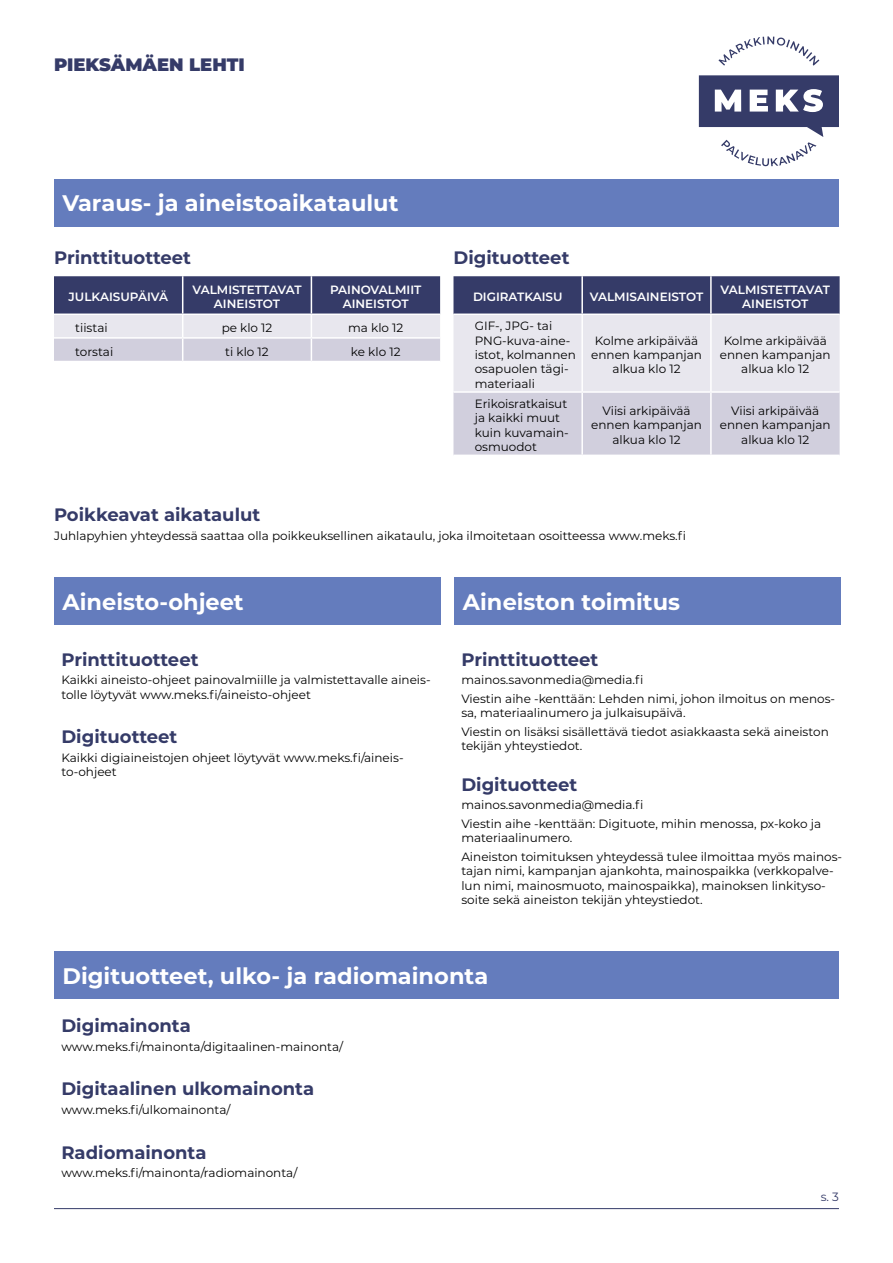
<style>
.page{position:relative;width:893px;height:1263px;background:#fff}
.page>*{position:absolute;margin:0;border:0;box-sizing:border-box;transform-origin:0 0}
.t1{font:700 22.5px "Montserrat";color:#fff}
.t2{font:700 18px "Montserrat";color:#353b68}
.t3{font:900 18px "Montserrat";color:#353b68}
.t4{font:12px/14.4px "Montserrat";color:#000}
.t5{font:600 12px/14.4px "Montserrat";color:#fff;text-align:center}
.t6{font:12px "Montserrat";color:#353b68}
</style>
<div class="page">
<hr style="left:54px;top:1208px;width:785px;height:1px;background:#353b68">
<svg style="left:718px;top:36px;width:101px;height:30px"></svg>
<svg style="left:699px;top:75px;width:140px;height:91px"></svg>
<svg style="left:54px;top:276px;width:386px;height:85px;background:#9597b0"></svg>
<svg style="left:453px;top:276px;width:387px;height:179px;background:#babacc"></svg>
<hr style="left:453px;top:313px;width:129px;height:2px;background:#fff">
<hr style="left:453px;top:391px;width:129px;height:2px;background:#fff">
<hr style="left:582px;top:313px;width:129px;height:2px;background:#fff">
<hr style="left:711px;top:313px;width:129px;height:2px;background:#fff">
<hr style="left:582px;top:391px;width:129px;height:2px;background:#fff">
<hr style="left:711px;top:391px;width:129px;height:2px;background:#fff">
<hr style="left:581px;top:276px;width:2px;height:37px;background:#fff">
<hr style="left:581px;top:315px;width:2px;height:76px;background:#fff">
<hr style="left:581px;top:393px;width:2px;height:62px;background:#fff">
<hr style="left:710px;top:276px;width:2px;height:37px;background:#fff">
<hr style="left:710px;top:315px;width:2px;height:76px;background:#fff">
<hr style="left:710px;top:393px;width:2px;height:62px;background:#fff">
<div style="left:54px;top:179px;width:785px;height:47px;background:#647cbd"></div>
<div style="left:54px;top:951px;width:785px;height:48px;background:#647cbd"></div>
<div style="left:54px;top:577px;width:386px;height:48px;background:#647cbd"></div>
<div style="left:454px;top:577px;width:387px;height:48px;background:#647cbd"></div>
<h2 class="t3" style="left:54px;top:52px;width:192px">PIEKSÄMÄEN LEHTI</h2>
<h1 class="t1" style="left:63px;top:187px;width:337px">Varaus- ja aineistoaikataulut</h1>
<h2 class="t2" style="left:54px;top:244px;width:139px">Printtituotteet</h2>
<p class="t5" style="left:69px;top:289px;width:101px">JULKAISUPÄIVÄ</p>
<p class="t5" style="left:192px;top:282px;width:111px">VALMISTETTAVAT<br>AINEISTOT</p>
<p class="t5" style="left:330px;top:282px;width:93px">PAINOVALMIIT<br>AINEISTOT</p>
<p class="t4" style="left:75px;top:320px;width:34px">tiistai</p>
<p class="t4" style="left:222px;top:320px;width:52px">pe klo 12</p>
<p class="t4" style="left:348px;top:320px;width:57px">ma klo 12</p>
<p class="t4" style="left:75px;top:344px;width:39px">torstai</p>
<p class="t4" style="left:225px;top:344px;width:45px">ti klo 12</p>
<p class="t4" style="left:351px;top:344px;width:51px">ke klo 12</p>
<h2 class="t2" style="left:453px;top:244px;width:117px">Digituotteet</h2>
<p class="t5" style="left:473px;top:289px;width:91px">DIGIRATKAISU</p>
<p class="t5" style="left:590px;top:289px;width:115px">VALMISAINEISTOT</p>
<p class="t5" style="left:721px;top:282px;width:111px">VALMISTETTAVAT<br>AINEISTOT</p>
<p class="t4" style="left:475px;top:318px;width:103px">GIF‐, JPG‐ tai<br>PNG‐kuva‐aine&shy;istot, kolmannen osapuolen tägi&shy;materiaali</p>
<p class="t4" style="left:591px;top:333px;width:112px;text-align:center">Kolme arkipäivää ennen kampanjan alkua klo 12</p>
<p class="t4" style="left:720px;top:333px;width:112px;text-align:center">Kolme arkipäivää ennen kampanjan alkua klo 12</p>
<p class="t4" style="left:475px;top:396px;width:95px">Erikoisratkaisut ja kaikki muut kuin kuvamain&shy;osmuodot</p>
<p class="t4" style="left:591px;top:403px;width:112px;text-align:center">Viisi arkipäivää ennen kampanjan alkua klo 12</p>
<p class="t4" style="left:720px;top:403px;width:112px;text-align:center">Viisi arkipäivää ennen kampanjan alkua klo 12</p>
<h2 class="t2" style="left:54px;top:502px;width:208px">Poikkeavat aikataulut</h2>
<p class="t4" style="left:54px;top:528px;width:633px">Juhlapyhien yhteydessä saattaa olla poikkeuksellinen aikataulu, joka ilmoitetaan osoitteessa www.meks.fi</p>
<h1 class="t1" style="left:63px;top:585px;width:183px">Aineisto-ohjeet</h1>
<h1 class="t1" style="left:463px;top:585px;width:219px">Aineiston toimitus</h1>
<h2 class="t2" style="left:61px;top:646px;width:139px">Printtituotteet</h2>
<p class="t4" style="left:61px;top:672px;width:371px">Kaikki aineisto-ohjeet painovalmiille ja valmistettavalle aineis&shy;tolle löytyvät www.meks.fi/aineisto-ohjeet</p>
<h2 class="t2" style="left:61px;top:724px;width:117px">Digituotteet</h2>
<p class="t4" style="left:61px;top:750px;width:344px">Kaikki digiaineistojen ohjeet löytyvät www.meks.fi/aineis&shy;to-ohjeet</p>
<h2 class="t2" style="left:461px;top:646px;width:139px">Printtituotteet</h2>
<p class="t4" style="left:461px;top:670px;width:375px;line-height:18.6px">mainos.savonmedia@media.fi<br>Viestin aihe -kenttään: Lehden nimi, johon ilmoitus on menos-</p>
<p class="t4" style="left:461px;top:703px;width:369px;line-height:18.6px">sa, materiaalinumero ja julkaisupäivä.<br>Viestin on lisäksi sisällettävä tiedot asiakkaasta sekä aineiston</p>
<p class="t4" style="left:461px;top:738px;width:123px">tekijän yhteystiedot.</p>
<h2 class="t2" style="left:461px;top:771px;width:117px">Digituotteet</h2>
<p class="t4" style="left:461px;top:795px;width:361px;line-height:18.6px">mainos.savonmedia@media.fi<br>Viestin aihe -kenttään: Digituote, mihin menossa, px-koko ja</p>
<p class="t4" style="left:461px;top:828px;width:382px;line-height:18.6px">materiaalinumero.<br>Aineiston toimituksen yhteydessä tulee ilmoittaa myös mainos-</p>
<p class="t4" style="left:461px;top:863px;width:374px">tajan nimi, kampanjan ajankohta, mainospaikka (verkkopalve&shy;lun nimi, mainosmuoto, mainospaikka), mainoksen linkityso&shy;soite sekä aineiston tekijän yhteystiedot.</p>
<h1 class="t1" style="left:63px;top:960px;width:427px">Digituotteet, ulko- ja radiomainonta</h1>
<h2 class="t2" style="left:61px;top:1013px;width:131px">Digimainonta</h2>
<p class="t4" style="left:61px;top:1039px;width:283px">www.meks.fi/mainonta/digitaalinen-mainonta/</p>
<h2 class="t2" style="left:61px;top:1076px;width:254px">Digitaalinen ulkomainonta</h2>
<p class="t4" style="left:61px;top:1102px;width:171px">www.meks.fi/ulkomainonta/</p>
<h2 class="t2" style="left:61px;top:1139px;width:147px">Radiomainonta</h2>
<p class="t4" style="left:61px;top:1165px;width:237px">www.meks.fi/mainonta/radiomainonta/</p>
<p class="t6" style="left:821px;top:1188px;width:20px">s. 3</p>
</div>
